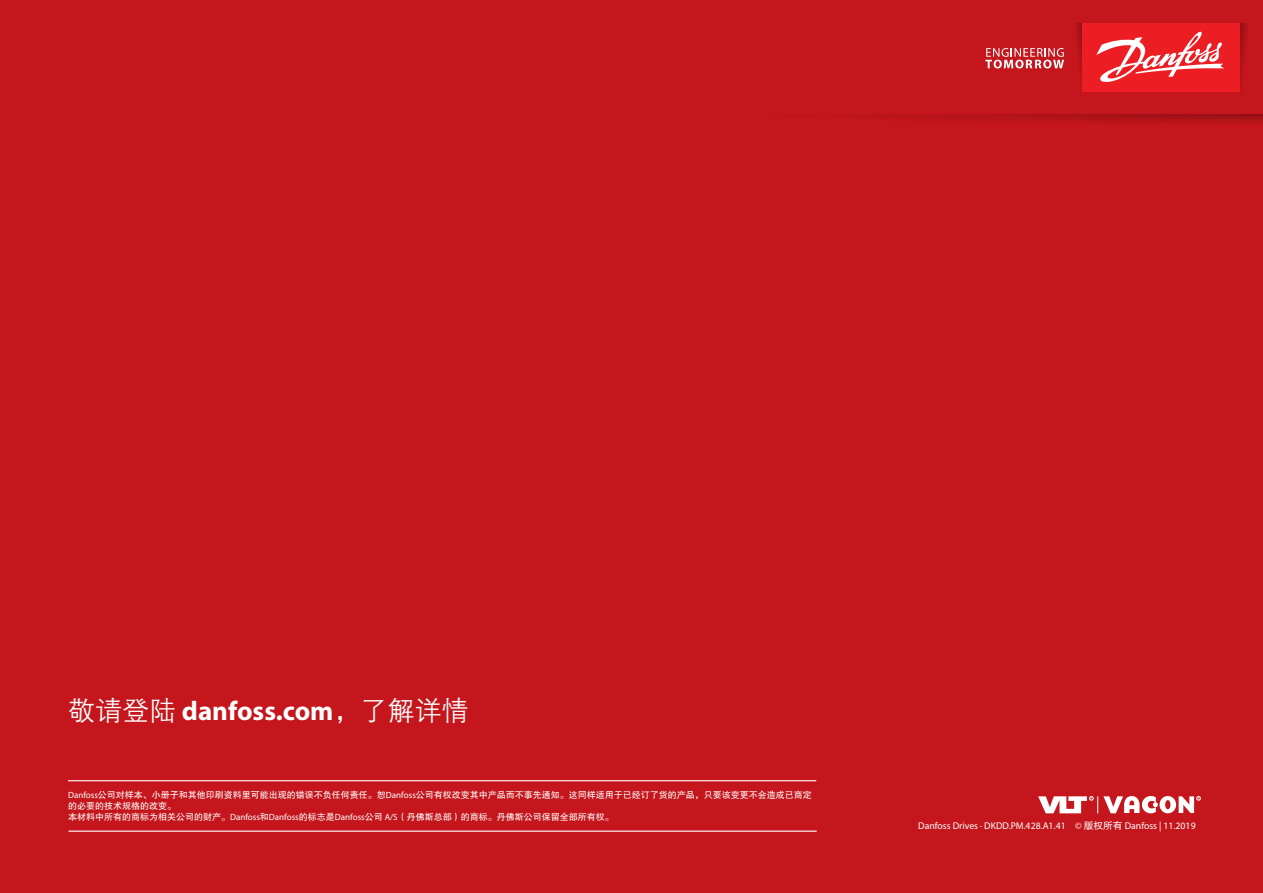
<style>
.page{position:relative;width:1263px;height:893px;background:#c4161c}
.page>*{position:absolute;margin:0;border:0;box-sizing:border-box;transform-origin:0 0}
.t1{font:700 27px "Myriad Pro";color:#fff}
.t2{font:9.75px "Myriad Pro";color:#fff}
.t3{font:9px/10.8px "FZHTJW GB1 0";color:#fff}
.s1{font-family:"FZZDXJW GB1 0";font-weight:400}
.s2{font-family:"Myriad Pro"}
.s3{font-family:"FZHTJW GB1 0"}
</style>
<div class="page">
<svg style="left:1038px;top:796px;width:162px;height:17px"></svg>
<hr style="left:68px;top:780px;width:748px;height:1px;background:#fff">
<hr style="left:68px;top:831px;width:749px;height:1px;background:#fff">
<svg style="left:1240px;top:23px;width:8px;height:67px"></svg>
<svg style="left:913px;top:115px;width:350px;height:7px"></svg>
<div style="left:1082px;top:23px;width:158px;height:69px;background:#ed1d24"></div>
<svg style="left:985px;top:23px;width:97px;height:58px"></svg>
<svg style="left:1096px;top:31px;width:128px;height:51px"></svg>
<h1 class="t1" style="left:68px;top:693px;width:402px"><span class="s1">敬请登陆</span> danfoss.com<span class="s1">，了解详情</span></h1>
<p class="t3" style="left:68px;top:790px;width:745px"><span class="s2">Danfoss</span>公司对样本、小册子和其他印刷资料里可能出现的错误不负任何责任。恕<span class="s2">Danfoss</span>公司有权改变其中产品而不事先通知。这同样适用于已经订了货的产品，只要该变更不会造成已商定的必要的技术规格的改变。<br>本材料中所有的商标为相关公司的财产。<span class="s2">Danfoss</span>和<span class="s2">Danfoss</span>的标志是<span class="s2">Danfoss</span>公司 <span class="s2">A/S</span>（丹佛斯总部）的商标。丹佛斯公司保留全部所有权。</p>
<p class="t2" style="left:918px;top:819px;width:279px">Danfoss Drives · DKDD.PM.428.A1.41 © <span class="s3">版权所有</span> Danfoss | 11.2019</p>
</div>
